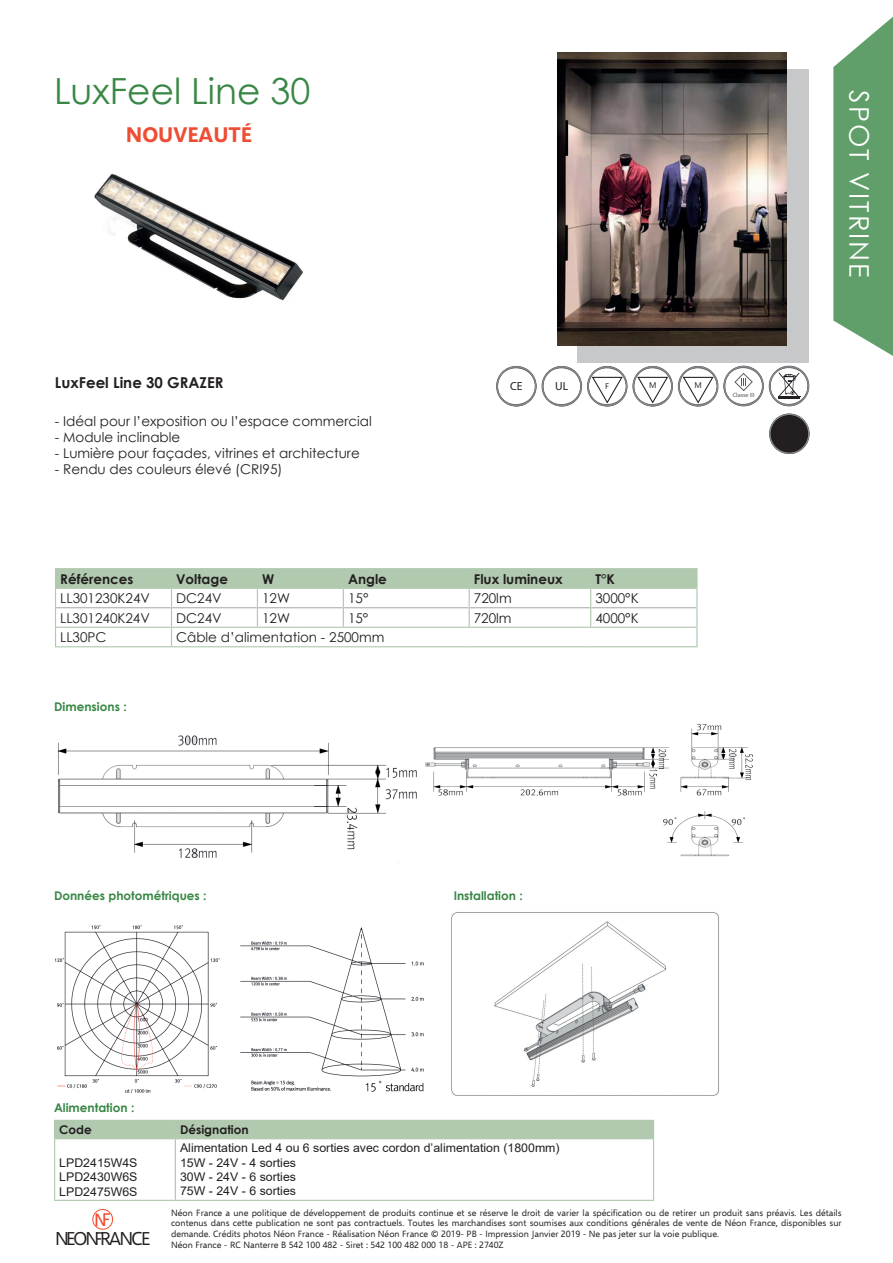
<style>
.page{position:relative;width:893px;height:1263px;background:#fff}
.page>*{position:absolute;margin:0;border:0;box-sizing:border-box;transform-origin:0 0}
.t1{font:36px "Century Gothic";color:#398745}
.t2{font:27px "Century Gothic";letter-spacing:.075em;color:#fff}
.t3{font:700 21px "Selawik";color:#ef4d33}
.t4{font:19.65px "Calibri";color:#ef4d33}
.t5{font:18.45px "Selawik";letter-spacing:-.1em;color:#231f20}
.t6{font:700 15px "Century Gothic";color:#231f20}
.t7{font:13.5px "Century Gothic";color:#231f20}
.t8{font:700 13.5px "Century Gothic";color:#231f20}
.t9{font:12px/14.4px "Arial";color:#231f20;text-align:justify}
.t10{font:700 12px "Century Gothic";color:#398745}
.t11{font:700 12px "Century Gothic";color:#231f20}
.t12{font:11.7px "Myriad Pro";color:#231f20}
.t13{font:9px/10.8px "Selawik";color:#231f20}
.t14{font:8.25px "Selawik";color:#231f20}
.t15{font:6.15px "Myriad Pro";color:#57585a}
</style>
<div class="page">
<svg style="left:833px;top:17px;width:60px;height:339px;background:#79ae82"></svg>
<hr style="left:55px;top:568px;width:117px;height:1px;background:#b1c9af">
<hr style="left:257px;top:568px;width:86px;height:1px;background:#b1c9af">
<hr style="left:469px;top:568px;width:122px;height:1px;background:#b1c9af">
<hr style="left:55px;top:646px;width:117px;height:1px;background:#b1c9af">
<hr style="left:172px;top:568px;width:85px;height:1px;background:#b1c9af">
<hr style="left:172px;top:646px;width:85px;height:1px;background:#b1c9af">
<hr style="left:257px;top:646px;width:86px;height:1px;background:#b1c9af">
<hr style="left:343px;top:646px;width:126px;height:1px;background:#b1c9af">
<hr style="left:469px;top:646px;width:122px;height:1px;background:#b1c9af">
<hr style="left:591px;top:646px;width:107px;height:1px;background:#b1c9af">
<hr style="left:343px;top:568px;width:126px;height:1px;background:#b1c9af">
<hr style="left:591px;top:568px;width:107px;height:1px;background:#b1c9af">
<svg style="left:55px;top:569px;width:643px;height:77px"></svg>
<img style="left:94px;top:173px;width:209px;height:128px">
<div style="left:577px;top:69px;width:232px;height:294px;background:#c7c8ca"></div>
<img style="left:557px;top:53px;width:229px;height:292px">
<img style="left:57px;top:735px;width:360px;height:123px">
<img style="left:425px;top:723px;width:328px;height:134px">
<img style="left:55px;top:925px;width:369px;height:168px">
<img style="left:451px;top:912px;width:268px;height:184px">
<svg style="left:496px;top:366px;width:313px;height:40px"></svg>
<hr style="left:54px;top:1139px;width:1px;height:61px;background:#b1c9af">
<hr style="left:175px;top:1139px;width:1px;height:61px;background:#b1c9af">
<hr style="left:653px;top:1139px;width:1px;height:61px;background:#b1c9af">
<hr style="left:54px;top:1200px;width:121px;height:1px;background:#b1c9af">
<hr style="left:175px;top:1200px;width:479px;height:1px;background:#b1c9af">
<div style="left:54px;top:1120px;width:600px;height:18px;background:#b1c9af"></div>
<hr style="left:54px;top:1138px;width:121px;height:1px;background:#b1c9af">
<hr style="left:175px;top:1138px;width:479px;height:1px;background:#b1c9af">
<svg style="left:769px;top:413px;width:41px;height:41px"></svg>
<div style="left:92px;top:1209px;width:21px;height:21px;border:1px solid #ef4d33;border-radius:50%"></div>
<svg style="left:104px;top:1213px;width:6px;height:7px"></svg>
<svg style="left:96px;top:1232px;width:7px;height:7px"></svg>
<h1 class="t1" style="left:54px;top:66px;width:258px">LuxFeel Line 30</h1>
<h3 class="t3" style="left:126px;top:121px;width:128px">NOUVEAUTÉ</h3>
<h3 class="t6" style="left:55px;top:371px;width:170px">LuxFeel Line 30 GRAZER</h3>
<h3 class="t7" style="left:55px;top:411px;width:318px">- Idéal pour l’exposition ou l’espace commercial</h3>
<h3 class="t7" style="left:55px;top:428px;width:127px">- Module inclinable</h3>
<h3 class="t7" style="left:55px;top:444px;width:306px">- Lumière pour façades, vitrines et architecture</h3>
<h3 class="t7" style="left:55px;top:460px;width:229px">- Rendu des couleurs élevé (CRI95)</h3>
<p class="t12" style="left:510px;top:379px;width:14px">CE</p>
<p class="t12" style="left:555px;top:379px;width:15px">UL</p>
<p class="t14" style="left:605px;top:381px;width:6px">F</p>
<p class="t14" style="left:649px;top:380px;width:9px">M</p>
<p class="t14" style="left:694px;top:380px;width:9px">M</p>
<p class="t15" style="left:733px;top:391px;width:23px">Classe III</p>
<h3 class="t8" style="left:60px;top:568px;width:75px">Références</h3>
<h3 class="t8" style="left:176px;top:568px;width:53px">Voltage</h3>
<h3 class="t8" style="left:262px;top:568px;width:14px">W</h3>
<h3 class="t8" style="left:348px;top:568px;width:40px">Angle</h3>
<h3 class="t8" style="left:474px;top:568px;width:90px">Flux lumineux</h3>
<h3 class="t8" style="left:595px;top:568px;width:21px">T°K</h3>
<h3 class="t7" style="left:60px;top:589px;width:91px">LL301230K24V</h3>
<h3 class="t7" style="left:176px;top:589px;width:47px">DC24V</h3>
<h3 class="t7" style="left:262px;top:589px;width:29px">12W</h3>
<h3 class="t7" style="left:348px;top:589px;width:22px">15°</h3>
<h3 class="t7" style="left:474px;top:589px;width:39px">720lm</h3>
<h3 class="t7" style="left:595px;top:589px;width:45px">3000°K</h3>
<h3 class="t7" style="left:60px;top:608px;width:91px">LL301240K24V</h3>
<h3 class="t7" style="left:176px;top:608px;width:47px">DC24V</h3>
<h3 class="t7" style="left:262px;top:608px;width:29px">12W</h3>
<h3 class="t7" style="left:348px;top:608px;width:22px">15°</h3>
<h3 class="t7" style="left:474px;top:608px;width:39px">720lm</h3>
<h3 class="t7" style="left:595px;top:608px;width:45px">4000°K</h3>
<h3 class="t7" style="left:60px;top:628px;width:48px">LL30PC</h3>
<h3 class="t7" style="left:176px;top:628px;width:210px">Câble d’alimentation - 2500mm</h3>
<h3 class="t10" style="left:54px;top:698px;width:74px">Dimensions :</h3>
<h3 class="t10" style="left:54px;top:886px;width:154px">Données photométriques :</h3>
<h3 class="t10" style="left:454px;top:886px;width:71px">Installation :</h3>
<h2 class="t2" style="left:878px;top:90px;width:189px;rotate:90deg">SPOT VITRINE</h2>
<h3 class="t10" style="left:54px;top:1098px;width:82px">Alimentation :</h3>
<h3 class="t11" style="left:59px;top:1120px;width:34px">Code</h3>
<h3 class="t11" style="left:180px;top:1120px;width:70px">Désignation</h3>
<h3 class="t9" style="left:59px;top:1155px;width:80px">LPD2415W4S LPD2430W6S LPD2475W6S</h3>
<h3 class="t9" style="left:180px;top:1141px;width:381px;text-align:left">Alimentation Led 4 ou 6 sorties avec cordon d’alimentation (1800mm)<br>15W - 24V - 4 sorties<br>30W - 24V - 6 sorties<br>75W - 24V - 6 sorties</h3>
<p class="t13" style="left:171px;top:1207px;width:672px">Néon France a une politique de développement de produits continue et se réserve le droit de varier la spécification ou de retirer un produit sans préavis. Les détails contenus dans cette publication ne sont pas contractuels. Toutes les marchandises sont soumises aux conditions générales de vente de Néon France, disponibles sur demande. Crédits photos Néon France - Réalisation Néon France © 2019- PB - Impression Janvier 2019 - Ne pas jeter sur la voie publique.<br>Néon France - RC Nanterre B 542 100 482 - Siret : 542 100 482 000 18 - APE : 2740Z</p>
<h3 class="t4" style="left:94px;top:1205px;width:14px">N</h3>
<h3 class="t5" style="left:55px;top:1227px;width:46px">N N</h3>
<h3 class="t5" style="left:66px;top:1227px;width:86px">EO RANCE</h3>
</div>
